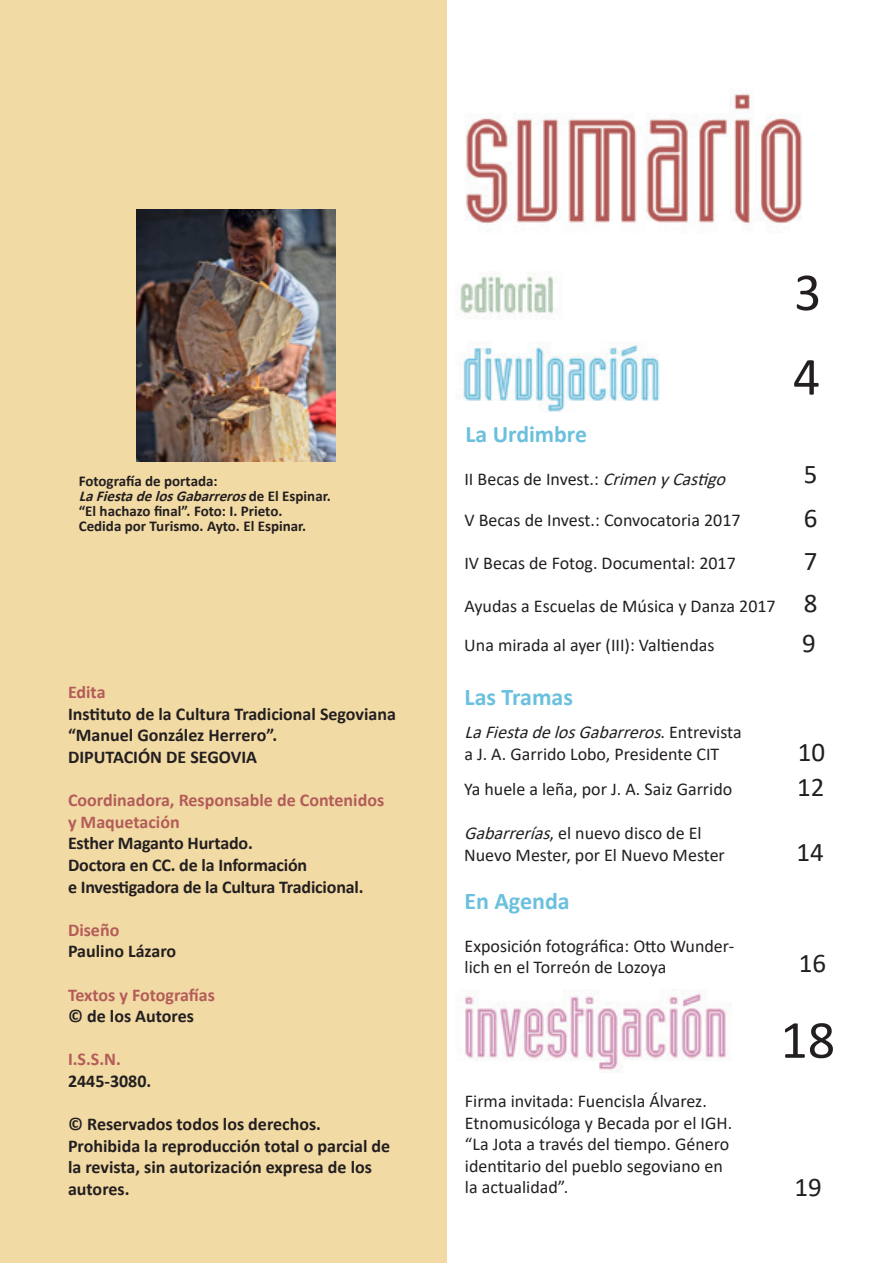
<style>
.page{position:relative;width:893px;height:1263px;background:#fff}
.page>*{position:absolute;margin:0;border:0;box-sizing:border-box;transform-origin:0 0}
.t1{font:54px "Calibri";color:#231f20}
.t2{font:27px "Calibri";color:#231f20}
.t3{font:700 24px "Calibri";color:#6bc0dd}
.t4{font:700 23.7px "Calibri";color:#6bc0dd}
.t5{font:18px/21.6px "Calibri";color:#231f20}
.t6{font:700 18px/21.6px "Calibri";color:#231f20}
.t7{font:700 18px/21.6px "Calibri";color:#b35c5a}
.PIE_FOTO_IZQ{font:700 15px "Calibri";color:#231f20}
.PIE_FOTO_IZQ-2{font:italic 700 15px "Calibri";color:#231f20}
.s1{font-style:normal}
.s2{font-style:italic}
</style>
<div class="page">
<img style="left:466px;top:93px;width:336px;height:132px">
<div style="left:0;top:0;width:446px;height:1263px;background:#f2daa4"></div>
<img style="left:455px;top:273px;width:99px;height:47px">
<img style="left:137px;top:210px;width:199px;height:251px">
<img style="left:463px;top:341px;width:197px;height:71px">
<img style="left:464px;top:991px;width:264px;height:81px">
<p class="PIE_FOTO_IZQ" style="left:79px;top:471px;width:140px">Fotografía de portada:</p>
<p class="PIE_FOTO_IZQ-2" style="left:79px;top:486px;width:253px">LaFiestadelosGabarreros<span class="s1">d e E l E s p i n a r .</span></p>
<p class="PIE_FOTO_IZQ" style="left:79px;top:501px;width:205px">“El hachazo final”. Foto: I. Prieto.</p>
<p class="PIE_FOTO_IZQ" style="left:79px;top:516px;width:229px">Cedida por Turismo. Ayto. El Espinar.</p>
<p class="t7" style="left:68px;top:681px;width:39px">Edita</p>
<p class="t6" style="left:68px;top:703px;width:329px">Instituto de la Cultura Tradicional Segoviana</p>
<p class="t6" style="left:68px;top:724px;width:211px">“Manuel González Herrero”.</p>
<p class="t6" style="left:68px;top:746px;width:191px">DIPUTACIÓN DE SEGOVIA</p>
<p class="t7" style="left:68px;top:789px;width:318px">Coordinadora, Responsable de Contenidos y Maquetación</p>
<p class="t6" style="left:68px;top:832px;width:186px">Esther Maganto Hurtado.</p>
<p class="t6" style="left:68px;top:854px;width:241px">Doctora en CC. de la Información</p>
<p class="t6" style="left:68px;top:875px;width:297px">e Investigadora de la Cultura Tradicional.</p>
<p class="t7" style="left:68px;top:919px;width:53px">Diseño</p>
<p class="t6" style="left:68px;top:940px;width:110px">Paulino Lázaro</p>
<p class="t7" style="left:68px;top:983px;width:148px">Textos y Fotografías</p>
<p class="t6" style="left:68px;top:1005px;width:127px">© de los Autores</p>
<p class="t7" style="left:68px;top:1048px;width:54px">I.S.S.N.</p>
<p class="t6" style="left:68px;top:1070px;width:85px">2445-3080.</p>
<p class="t6" style="left:68px;top:1113px;width:255px">© Reservados todos los derechos.</p>
<p class="t6" style="left:68px;top:1135px;width:324px">Prohibida la reproducción total o parcial de la revista, sin autorización expresa de los autores.</p>
<p class="t1" style="left:794px;top:255px;width:29px">3</p>
<p class="t4" style="left:466px;top:418px;width:123px">La Urdimbre</p>
<p class="t1" style="left:793px;top:339px;width:29px">4</p>
<p class="t5" style="left:464px;top:468px;width:268px">II Becas de Invest.: <span class="s2">CrimenyCastigo</span></p>
<p class="t2" style="left:804px;top:455px;width:15px">5</p>
<p class="t5" style="left:464px;top:509px;width:278px">V Becas de Invest.: Convocatoria 2017</p>
<p class="t2" style="left:804px;top:499px;width:15px">6</p>
<p class="t5" style="left:464px;top:552px;width:273px">IV Becas de Fotog. Documental: 2017</p>
<p class="t2" style="left:804px;top:542px;width:15px">7</p>
<p class="t5" style="left:464px;top:595px;width:313px">Ayudas a Escuelas de Música y Danza 2017</p>
<p class="t2" style="left:804px;top:584px;width:15px">8</p>
<p class="t5" style="left:464px;top:633px;width:252px">Una mirada al ayer (III): Valtiendas</p>
<p class="t2" style="left:802px;top:625px;width:15px">9</p>
<p class="t3" style="left:464px;top:680px;width:110px">Las Tramas</p>
<p class="t5" style="left:464px;top:721px;width:279px"><span class="s2">LaFiestadelosGabarreros</span>. E n t r e v i s t a a J. A. Garrido Lobo, Presidente CIT</p>
<p class="t5" style="left:464px;top:778px;width:270px">Ya huele a leña, por J. A. Saiz Garrido</p>
<p class="t5" style="left:464px;top:822px;width:262px"><span class="s2">Gabarrerías</span>, e l n u evo d i s c o d e E l<br>Nuevo Mester, por El Nuevo Mester</p>
<p class="t3" style="left:464px;top:884px;width:107px">En Agenda</p>
<p class="t5" style="left:465px;top:934px;width:271px">Exposición fotográfica: Otto Wunder&shy;lich en el Torreón de Lozoya</p>
<p class="t5" style="left:465px;top:1090px;width:269px">Firma invitada: Fuencisla Álvarez.<br>Etnomusicóloga y Becada por el IGH. “La Jota a través del tiempo. Género identitario del pueblo segoviano en la actualidad”.</p>
<p class="t2" style="left:798px;top:733px;width:29px">10</p>
<p class="t2" style="left:797px;top:768px;width:29px">12</p>
<p class="t2" style="left:796px;top:833px;width:29px">14</p>
<p class="t2" style="left:799px;top:945px;width:29px">16</p>
<p class="t1" style="left:780px;top:1002px;width:56px">18</p>
<p class="t2" style="left:794px;top:1168px;width:29px">19</p>
</div>
